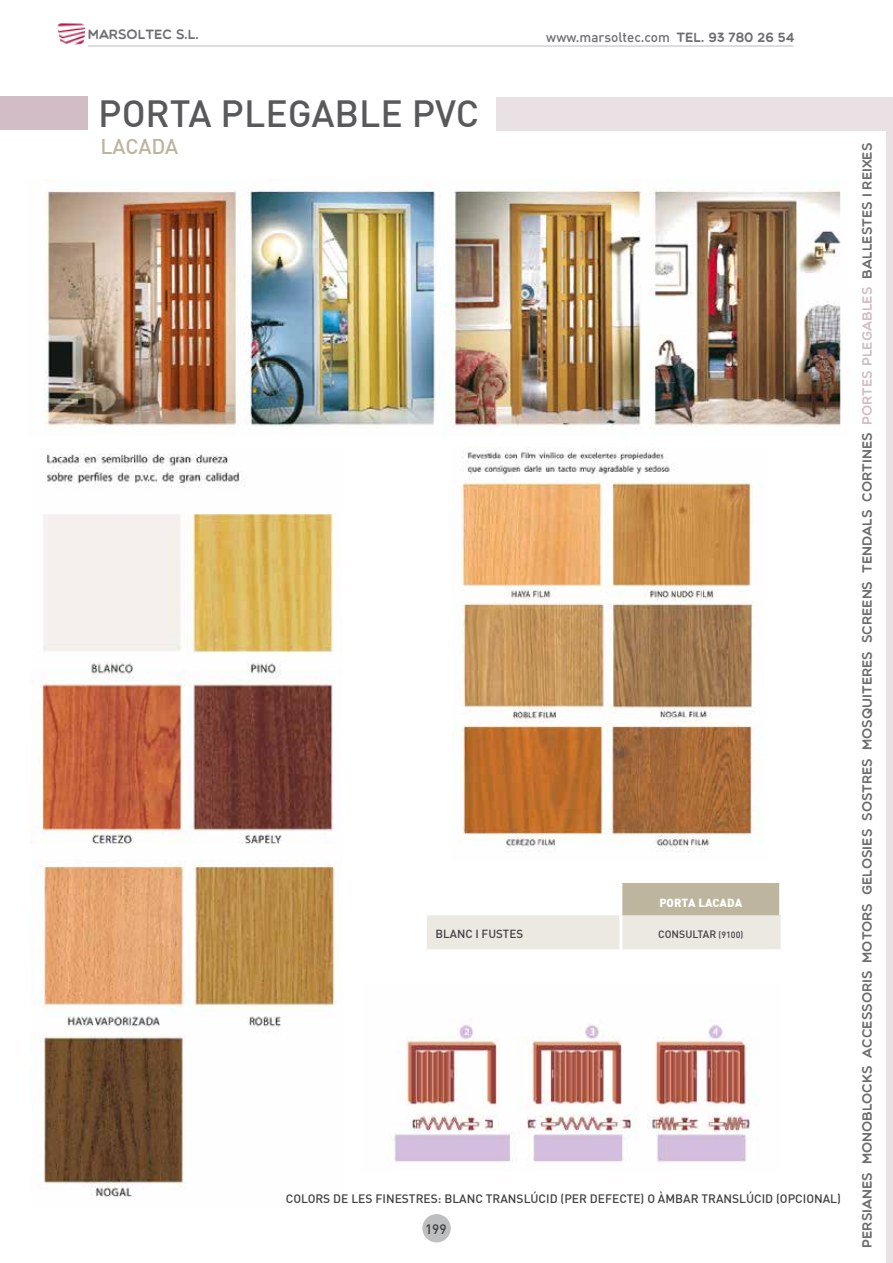
<style>
.page{position:relative;width:893px;height:1263px;background:#fff}
.page>*{position:absolute;margin:0;border:0;box-sizing:border-box;transform-origin:0 0}
.t1{font:500 37.2px "DIN";color:#58595b}
.t2{font:500 21px "DIN";color:#bdb59e}
.t3{font:13.5px "Multicolore";color:#6d6e71}
.t4{font:500 13.5px "DIN";color:#6d6e71}
.t5{font:500 13.5px "DIN";color:#414042}
.t6{font:500 12px "DIN";color:#414042}
.t7{font:500 11.55px "DIN";color:#414042}
.t8{font:900 11.55px "DIN";color:#fff}
.t9{font:500 10.5px "DIN";color:#414042}
.t10{font:500 9px "DIN";color:#414042}
.s1{font-family:"Multicolore";font-weight:400}
.s2{color:#d2bdc6}
</style>
<div class="page">
<div style="left:422px;top:1214px;width:29px;height:28px;background:#bcbec0;border-radius:50%"></div>
<div style="left:496px;top:97px;width:397px;height:34px;background:#eae1e4"></div>
<hr style="left:88px;top:45px;width:705px;height:2px;background:#d1d3d4">
<div style="left:886px;top:97px;width:7px;height:1166px;background:#eae1e4"></div>
<img style="left:57px;top:23px;width:29px;height:22px">
<div style="left:0;top:96px;width:88px;height:33px;background:#d2bdc6"></div>
<img style="left:44px;top:179px;width:797px;height:250px">
<img style="left:31px;top:454px;width:311px;height:744px">
<div style="left:621px;top:883px;width:160px;height:32px;background:#bdb59e"></div>
<div style="left:427px;top:915px;width:354px;height:34px;background:#ece9e3"></div>
<hr style="left:619px;top:883px;width:3px;height:32px;background:#fff">
<hr style="left:619px;top:915px;width:3px;height:34px;background:#fff">
<hr style="left:779px;top:883px;width:3px;height:32px;background:#fff">
<img style="left:389px;top:1019px;width:370px;height:144px">
<img style="left:453px;top:448px;width:310px;height:405px">
<p class="t3" style="left:88px;top:26px;width:112px">MARSOLTEC S.L.</p>
<p class="t4" style="left:546px;top:28px;width:249px">www.marsoltec.com <span class="s1">Tel. 93 780 26 54</span></p>
<h1 class="t1" style="left:98px;top:90px;width:23px">PORTA</h1>
<h1 class="t1" style="left:221px;top:90px;width:22px">PLE</h1>
<h1 class="t1" style="left:288px;top:90px;width:189px">GABLE PVC</h1>
<h2 class="t2" style="left:100px;top:133px;width:14px">LACA</h2>
<h2 class="t2" style="left:152px;top:133px;width:28px">DA</h2>
<p class="t8" style="left:659px;top:895px;width:84px">PORTA LACADA</p>
<p class="t7" style="left:436px;top:926px;width:69px">BLANC I FUSTES</p>
<p class="t9" style="left:658px;top:927px;width:41px">CONSULTAR</p>
<p class="t10" style="left:718px;top:928px;width:26px">(9100)</p>
<p class="t6" style="left:286px;top:1191px;width:9px">COLORS</p>
<p class="t6" style="left:333px;top:1191px;width:26px">DE LES</p>
<p class="t6" style="left:375px;top:1191px;width:28px">FINESTRES</p>
<p class="t6" style="left:438px;top:1191px;width:135px">: BLANC TRANSLÚCI D (PER</p>
<p class="t6" style="left:590px;top:1191px;width:30px">DEFECTE</p>
<p class="t6" style="left:641px;top:1191px;width:147px">) O ÀMBAR TRANSLÚCI D (OPCIO</p>
<p class="t6" style="left:814px;top:1191px;width:28px">NAL)</p>
<p class="t5" style="left:425px;top:1220px;width:23px">199</p>
<p class="t3" style="left:859px;top:1248px;width:1106px;rotate:-90deg">persianes monoblocks accessoris motors gelosies sostres mosquiteres screens tendals cortines <span class="s2">portes plegables</span> ballestes i reixes</p>
</div>
